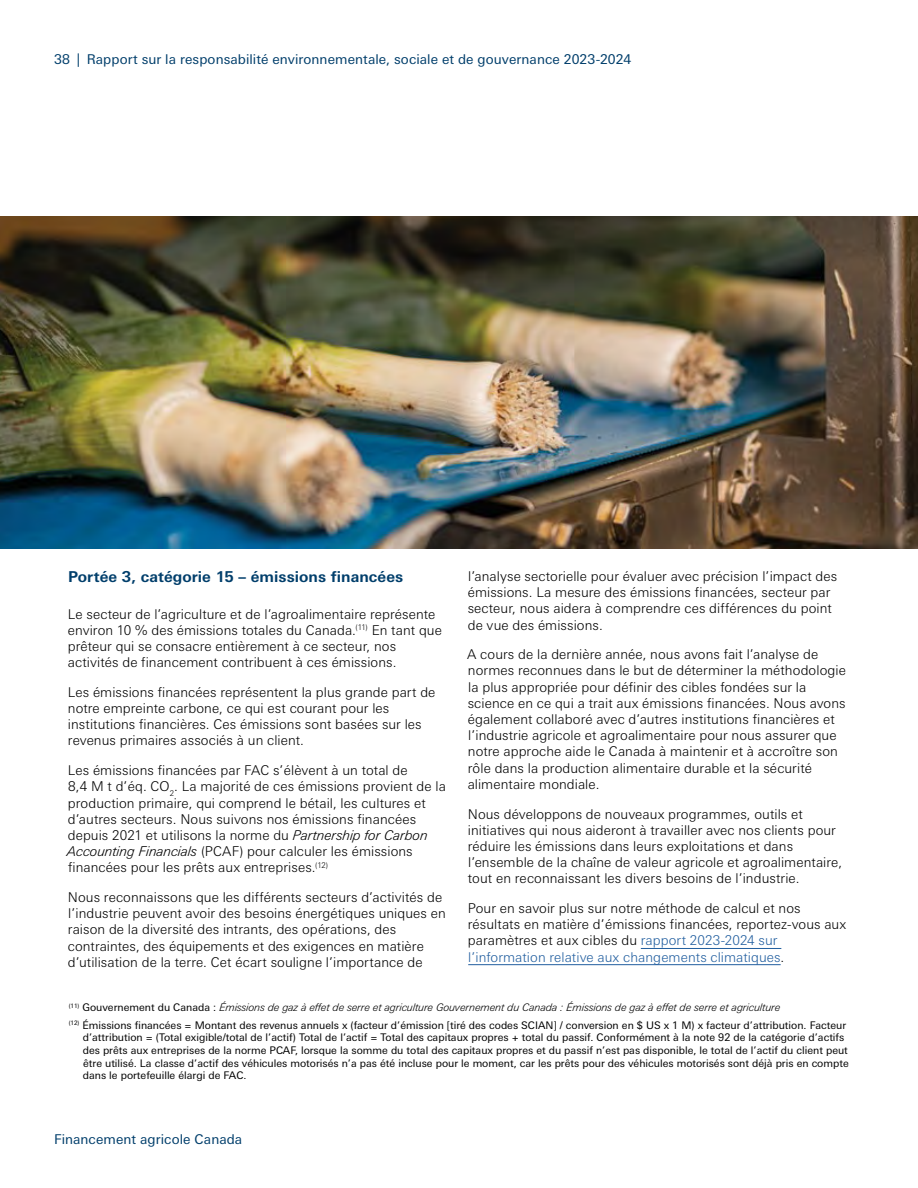
<style>
.page{position:relative;width:918px;height:1188px;background:#fff}
.page>*{position:absolute;margin:0;border:0;box-sizing:border-box;transform-origin:0 0}
.H3{font:700 15px "Univers Next Pro";letter-spacing:.005em;color:#003e6b}
.Body{font:300 13.5px/16.2px "Univers Next Pro";letter-spacing:.005em;color:#000}
.t1{font:13.5px "Univers Next Pro";letter-spacing:.005em;color:#003e6b}
.Footnote{font:10.5px/12.6px "Univers Next Pro";color:#000}
.Footnote-2{font:italic 300 10.5px "Univers Next Pro";color:#000}
.s1{font-style:italic}
.s2{color:#215e9f}
.s3{font-weight:400;font-style:normal}
</style>
<div class="page">
<img style="left:0;top:216px;width:918px;height:333px">
<hr style="left:641px;top:948px;width:140px;height:1px;background:#215e9f">
<hr style="left:468px;top:964px;width:313px;height:1px;background:#215e9f">
<p class="t1" style="left:54px;top:52px;width:579px">38 | Rapport sur la responsabilité environnementale, sociale et de gouvernance 2023-2024</p>
<p class="H3" style="left:68px;top:568px;width:337px">Portée 3, catégorie 15 – émissions financées</p>
<p class="Body" style="left:68px;top:606px;width:376px">Le secteur de l’agriculture et de l’agroalimentaire représente environ 10 % des émissions totales du Canada.<sup>(11)</sup> En tant que prêteur qui se consacre entièrement à ce secteur, nos activités de financement contribuent à ces émissions.</p>
<p class="Body" style="left:68px;top:684px;width:369px">Les émissions financées représentent la plus grande part de notre empreinte carbone, ce qui est courant pour les institutions financières. Ces émissions sont basées sur les revenus primaires associés à un client.</p>
<p class="Body" style="left:67px;top:762px;width:380px">Les émissions financées par FAC s’élèvent à un total de<br>8,4 M t d’éq. CO<sub>2</sub>. La majorité de ces émissions provient de la production primaire, qui comprend le bétail, les cultures et d’autres secteurs. Nous suivons nos émissions financées depuis 2021 et utilisons la norme du <span class="s1">Partnership for Carbon Accounting Financials</span> (PCAF) pour calculer les émissions financées pour les prêts aux entreprises.<sup>(12)</sup></p>
<p class="Body" style="left:68px;top:889px;width:380px">Nous reconnaissons que les différents secteurs d’activités de l’industrie peuvent avoir des besoins énergétiques uniques en raison de la diversité des intrants, des opérations, des contraintes, des équipements et des exigences en matière d’utilisation de la terre. Cet écart souligne l’importance de</p>
<p class="Body" style="left:468px;top:568px;width:371px">l’analyse sectorielle pour évaluer avec précision l’impact des émissions. La mesure des émissions financées, secteur par secteur, nous aidera à comprendre ces différences du point de vue des émissions.</p>
<p class="Body" style="left:467px;top:646px;width:380px">A cours de la dernière année, nous avons fait l’analyse de normes reconnues dans le but de déterminer la méthodologie la plus appropriée pour définir des cibles fondées sur la science en ce qui a trait aux émissions financées. Nous avons également collaboré avec d’autres institutions financières et l’industrie agricole et agroalimentaire pour nous assurer que notre approche aide le Canada à maintenir et à accroître son rôle dans la production alimentaire durable et la sécurité alimentaire mondiale.</p>
<p class="Body" style="left:468px;top:806px;width:376px">Nous développons de nouveaux programmes, outils et initiatives qui nous aideront à travailler avec nos clients pour réduire les émissions dans leurs exploitations et dans l’ensemble de la chaîne de valeur agricole et agroalimentaire, tout en reconnaissant les divers besoins de l’industrie.</p>
<p class="Body" style="left:468px;top:900px;width:380px">Pour en savoir plus sur notre méthode de calcul et nos résultats en matière d’émissions financées, reportez-vous aux paramètres et aux cibles du <span class="s2">rapport 2023-2024 sur l’information relative aux changements climatiques</span>.</p>
<p class="Footnote-2" style="left:69px;top:1001px;width:713px"><sup>(11)</sup> <span class="s3">Gouvernement du Canada :</span> Émissions de gaz à effet de serre et agriculture Gouvernement du Canada : Émissions de gaz à effet de serre et agriculture</p>
<p class="Footnote" style="left:83px;top:1019px;width:767px;text-indent:-14px"><sup>(12)</sup> Émissions financées = Montant des revenus annuels x (facteur d’émission [tiré des codes SCIAN] / conversion en $ US x 1 M) x facteur d’attribution. Facteur d’attribution = (Total exigible/total de l’actif) Total de l’actif = Total des capitaux propres + total du passif. Conformément à la note 92 de la catégorie d’actifs des prêts aux entreprises de la norme PCAF, lorsque la somme du total des capitaux propres et du passif n’est pas disponible, le total de l’actif du client peut être utilisé. La classe d’actif des véhicules motorisés n’a pas été incluse pour le moment, car les prêts pour des véhicules motorisés sont déjà pris en compte dans le portefeuille élargi de FAC.</p>
<p class="t1" style="left:54px;top:1132px;width:190px">Financement agricole Canada</p>
</div>
